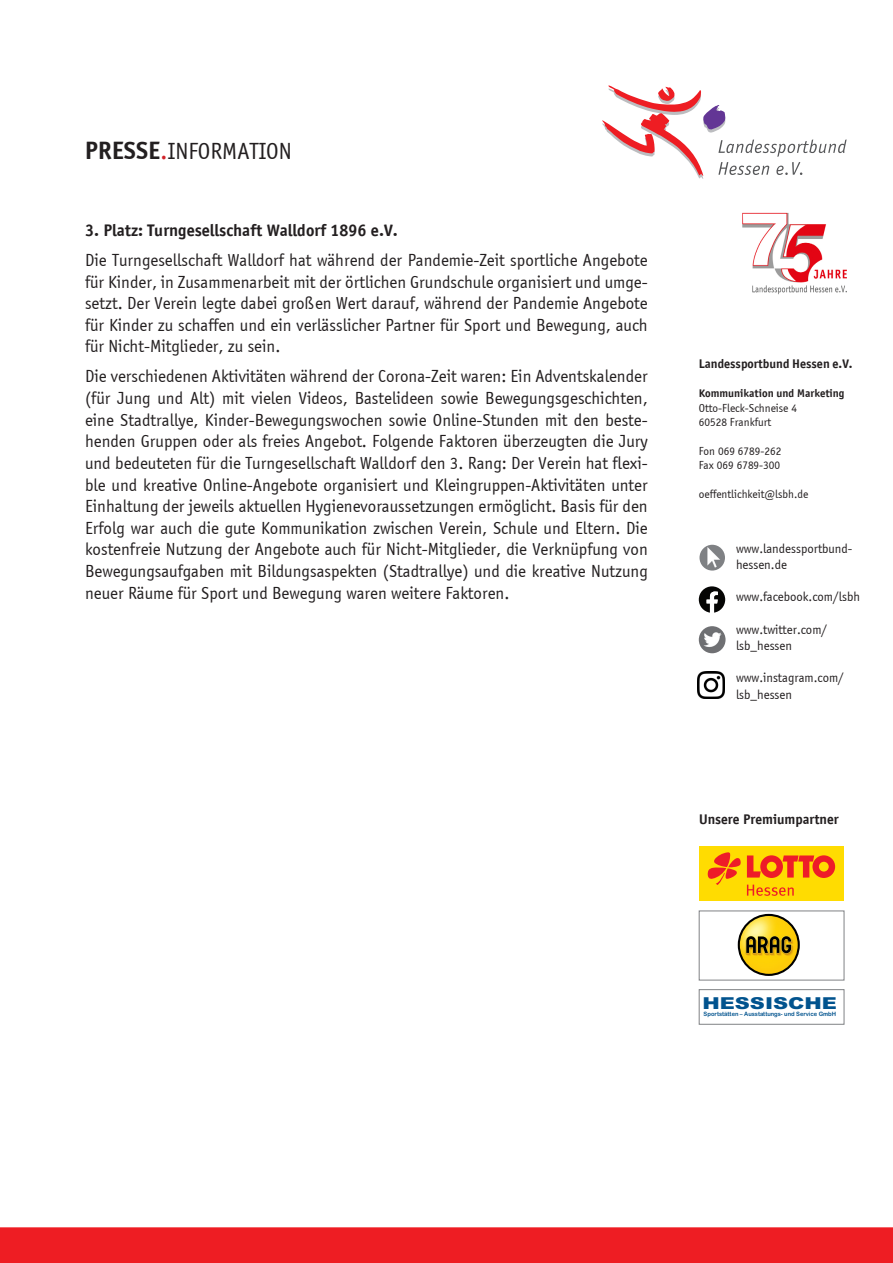
<style>
.page{position:relative;width:893px;height:1263px;background:#fff}
.page>*{position:absolute;margin:0;border:0;box-sizing:border-box;transform-origin:0 0}
.Grundtext{font:24px "Sportiv";color:#231f20}
.Grundtext-2{font:18px/21.6px "Sportiv";color:#231f20;text-align:justify}
.Grundtext-3{font:700 18px "Sportiv";color:#231f20}
.t1{font:900 16.5px "Arial";color:#01538e;scale:1.27 1}
.t2{font:700 15px "Sportiv";color:#231f20}
.t3{font:13.5px/16.2px "Sportiv";color:#231f20}
.t4{font:700 13.5px "Sportiv";color:#231f20}
.t5{font:12px "Sportiv";color:#231f20}
.t6{font:700 12px "Sportiv";color:#231f20}
.t7{font:6px "Arial Rounded MT Bold";color:#01538e;scale:.96 1}
.s1{font-weight:700;font-size:27px}
.s2{font-size:27px;color:#d1232a}
</style>
<div class="page">
<div style="left:0;top:1227px;width:893px;height:36px;background:#ee1d23"></div>
<svg style="left:602px;top:85px;width:245px;height:94px"></svg>
<div style="left:699px;top:846px;width:145px;height:55px;background:#ffdc01"></div>
<svg style="left:747px;top:855px;width:88px;height:23px"></svg>
<svg style="left:708px;top:852px;width:33px;height:33px"></svg>
<svg style="left:747px;top:885px;width:47px;height:11px"></svg>
<svg style="left:738px;top:914px;width:62px;height:62px"></svg>
<img style="left:740px;top:916px;width:58px;height:58px;border-radius:29px">
<svg style="left:746px;top:936px;width:45px;height:17px"></svg>
<div style="left:699px;top:910px;width:145px;height:70px;border:1px solid #808285"></div>
<div style="left:699px;top:989px;width:145px;height:36px;border:1px solid #808285"></div>
<svg style="left:699px;top:586px;width:26px;height:27px"></svg>
<img style="left:699px;top:626px;width:26px;height:27px;border-radius:13px">
<img style="left:699px;top:545px;width:26px;height:26px;border-radius:13px">
<img style="left:698px;top:672px;width:27px;height:27px">
<img style="left:742px;top:212px;width:104px;height:83px">
<p class="Grundtext" style="left:85px;top:138px;width:209px"><span class="s1">PRESSE</span><span class="s2">.</span>INFORMATION</p>
<p class="Grundtext-3" style="left:85px;top:220px;width:314px">3. Platz: Turngesellschaft Walldorf 1896 e.V.</p>
<p class="Grundtext-2" style="left:85px;top:249px;width:564px">Die Turngesellschaft Walldorf hat während der Pandemie-Zeit sportliche Angebote für Kinder, in Zusammenarbeit mit der örtlichen Grundschule organisiert und umge&shy;setzt. Der Verein legte dabei großen Wert darauf, während der Pandemie Angebote für Kinder zu schaffen und ein verlässlicher Partner für Sport und Bewegung, auch für Nicht-Mitglieder, zu sein.</p>
<p class="Grundtext-2" style="left:85px;top:366px;width:564px">Die verschiedenen Aktivitäten während der Corona-Zeit waren: Ein Adventskalender (für Jung und Alt) mit vielen Videos, Bastelideen sowie Bewegungsgeschichten, eine Stadtrallye, Kinder-Bewegungswochen sowie Online-Stunden mit den beste&shy;henden Gruppen oder als freies Angebot. Folgende Faktoren überzeugten die Jury und bedeuteten für die Turngesellschaft Walldorf den 3. Rang: Der Verein hat flexi&shy;ble und kreative Online-Angebote organisiert und Kleingruppen-Aktivitäten unter Einhaltung der jeweils aktuellen Hygienevoraussetzungen ermöglicht. Basis für den Erfolg war auch die gute Kommunikation zwischen Verein, Schule und Eltern. Die kostenfreie Nutzung der Angebote auch für Nicht-Mitglieder, die Verknüpfung von Bewegungsaufgaben mit Bildungsaspekten (Stadtrallye) und die kreative Nutzung neuer Räume für Sport und Bewegung waren weitere Faktoren.</p>
<p class="t4" style="left:699px;top:356px;width:155px">Landessportbund Hessen e.V.</p>
<p class="t6" style="left:699px;top:386px;width:147px">Kommunikation und Marketing</p>
<p class="t5" style="left:699px;top:401px;width:100px">Otto-Fleck-Schneise 4</p>
<p class="t5" style="left:699px;top:415px;width:74px">60528 Frankfurt</p>
<p class="t5" style="left:699px;top:444px;width:84px">Fon 069 6789-262</p>
<p class="t5" style="left:699px;top:459px;width:83px">Fax 069 6789-300</p>
<p class="t5" style="left:699px;top:487px;width:111px">oeffentlichkeit@lsbh.de</p>
<p class="t3" style="left:736px;top:540px;width:118px">www.landessportbund&shy;hessen.de</p>
<p class="t3" style="left:736px;top:589px;width:125px">www.facebook.com/lsbh</p>
<p class="t3" style="left:736px;top:621px;width:93px">www.twitter.com/ lsb_hessen</p>
<p class="t3" style="left:736px;top:670px;width:109px">www.instagram.com/ lsb_hessen</p>
<p class="t2" style="left:699px;top:811px;width:141px">Unsere Premiumpartner</p>
<p class="t1" style="left:702px;top:991px;width:108px">HESSISCHE</p>
<p class="t7" style="left:704px;top:1011px;width:140px">Sportstätten – Ausstattungs- und Service GmbH</p>
</div>
